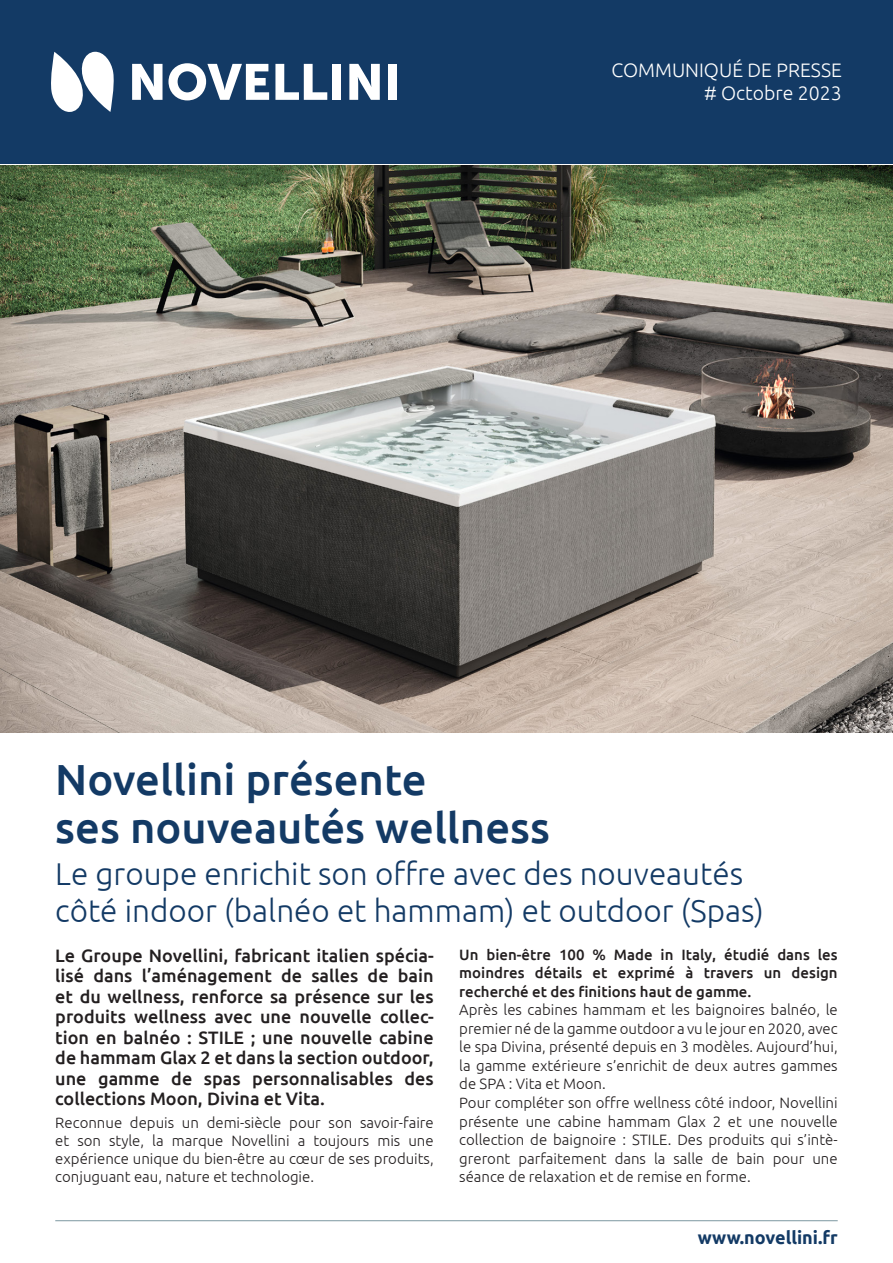
<style>
.page{position:relative;width:893px;height:1263px;background:#fff}
.page>*{position:absolute;margin:0;border:0;box-sizing:border-box;transform-origin:0 0}
.t1{font:500 43.5px "Ubuntu";color:#133a65}
.t2{font:300 31.5px "Ubuntu";color:#133a65}
.t3{font:300 19.5px "Ubuntu";color:#fff}
.t4{font:500 18px/20.4px "Ubuntu";color:#231f20;text-align:justify}
.t5{font:700 18px "Ubuntu";color:#133a65}
.t6{font:300 15px/18.6px "Ubuntu";color:#231f20;text-align:justify}
.t7{font:500 15px/18.6px "Ubuntu";color:#231f20;text-align:justify}
</style>
<div class="page">
<div style="left:0;top:0;width:893px;height:164px;background:#133a65"></div>
<img style="left:0;top:166px;width:893px;height:566px">
<hr style="left:55px;top:1220px;width:783px;height:1px;background:#7c97a1">
<svg style="left:132px;top:63px;width:137px;height:37px"></svg>
<svg style="left:275px;top:64px;width:52px;height:36px"></svg>
<div style="left:332px;top:64px;width:9px;height:36px;background:#fff"></div>
<svg style="left:349px;top:64px;width:31px;height:36px"></svg>
<div style="left:388px;top:64px;width:9px;height:36px;background:#fff"></div>
<svg style="left:51px;top:52px;width:63px;height:60px"></svg>
<p class="t3" style="left:611px;top:58px;width:232px">COMMUNIQUÉ DE PRESSE</p>
<p class="t3" style="left:704px;top:82px;width:139px"># Octobre 2023</p>
<p class="t1" style="left:55px;top:752px;width:373px">Novellini présente</p>
<p class="t1" style="left:55px;top:800px;width:496px">ses nouveautés wellness</p>
<p class="t2" style="left:55px;top:855px;width:689px">Le groupe enrichit son offre avec des nouveautés</p>
<p class="t2" style="left:55px;top:892px;width:710px">côté indoor (balnéo et hammam) et outdoor (Spas)</p>
<p class="t4" style="left:55px;top:944px;width:380px">Le Groupe Novellini, fabricant italien spécia&shy;lisé dans l’aménagement de salles de bain et du wellness, renforce sa présence sur les produits wellness avec une nouvelle collec&shy;tion en balnéo : STILE ; une nouvelle cabine de hammam Glax 2 et dans la section outdoor, une gamme de spas personnalisables des collections Moon, Divina et Vita.</p>
<p class="t6" style="left:55px;top:1113px;width:380px;line-height:18.1px">Reconnue depuis un demi-siècle pour son savoir-faire et son style, la marque Novellini a toujours mis une expérience unique du bien-être au cœur de ses produits, conjuguant eau, nature et technologie.</p>
<p class="t7" style="left:459px;top:944px;width:380px">Un bien-être 100 % Made in Italy, étudié dans les moindres détails et exprimé à travers un design recherché et des finitions haut de gamme.</p>
<p class="t6" style="left:459px;top:1000px;width:380px">Après les cabines hammam et les baignoires balnéo, le premier né de la gamme outdoor a vu le jour en 2020, avec le spa Divina, présenté depuis en 3 modèles. Aujourd’hui, la gamme extérieure s’enrichit de deux autres gammes de SPA : Vita et Moon.</p>
<p class="t6" style="left:459px;top:1093px;width:380px">Pour compléter son offre wellness côté indoor, Novellini présente une cabine hammam Glax 2 et une nouvelle collection de baignoire : STILE. Des produits qui s’intè&shy;greront parfaitement dans la salle de bain pour une séance de relaxation et de remise en forme.</p>
<p class="t5" style="left:698px;top:1226px;width:141px">www.novellini.fr</p>
</div>
